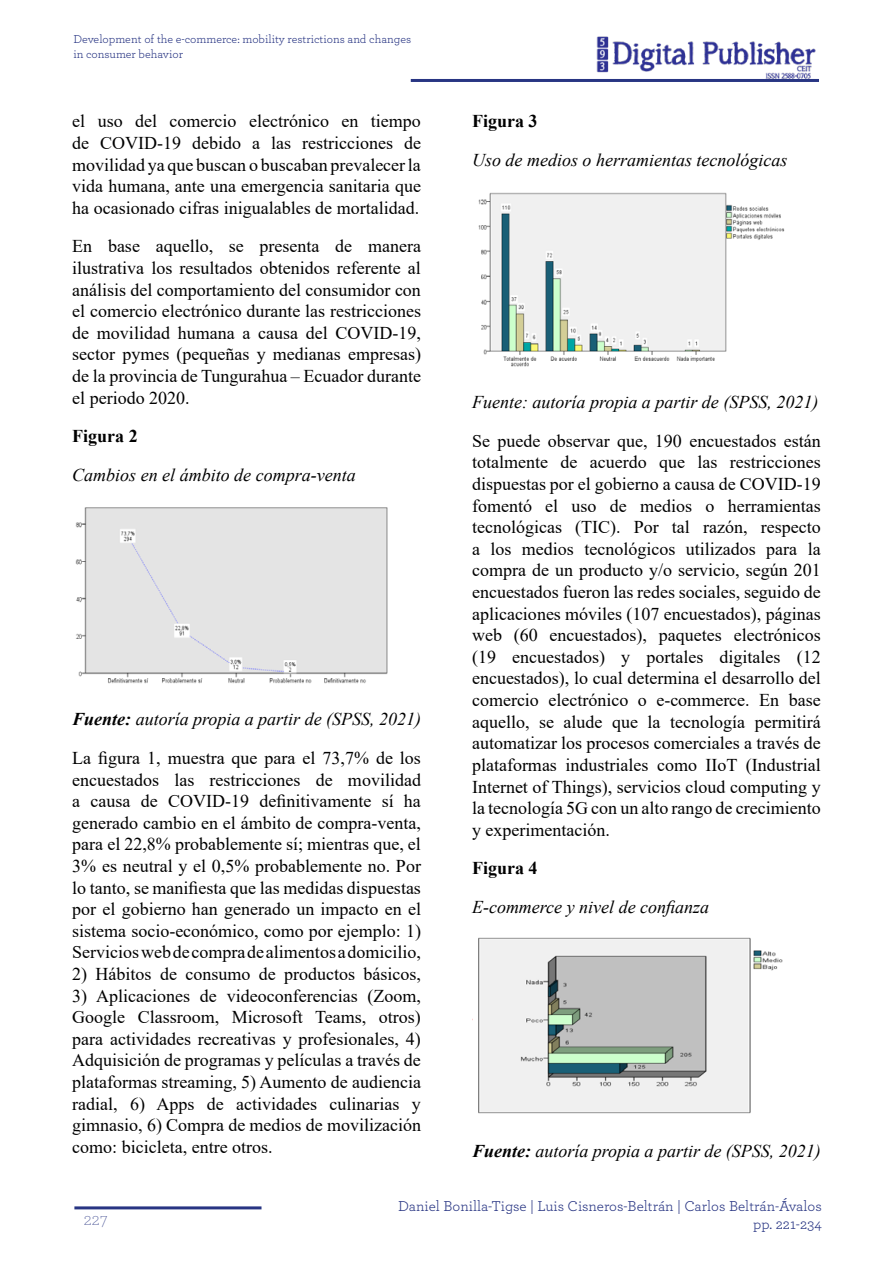
<style>
.page{position:relative;width:893px;height:1263px;background:#fff}
.page>*{position:absolute;margin:0;border:0;box-sizing:border-box;transform-origin:0 0}
.t1{font:18px/21.6px "Times New Roman";color:#000;text-align:justify}
.t2{font:italic 18px "Times New Roman";color:#000}
.t3{font:700 18px "Times New Roman";color:#000}
.t4{font:200 18px "Archer";color:#283583}
.t5{font:15px/18px "Archer";color:#283583;text-align:right}
.t6{font:12px/14.4px "Archer";color:#283583}
.s1{font-weight:700;font-style:italic}
.s2{font-style:italic}
.s3{font-weight:700}
</style>
<div class="page">
<hr style="left:411px;top:79px;width:408px;height:3px;background:#283583">
<img style="left:596px;top:36px;width:220px;height:43px">
<hr style="left:74px;top:1206px;width:187px;height:3px;background:#283583">
<img style="left:75px;top:507px;width:313px;height:177px">
<img style="left:478px;top:192px;width:307px;height:175px">
<img style="left:472px;top:937px;width:311px;height:177px">
<p class="t6" style="left:73px;top:32px;width:339px">Development of the e-commerce: mobility restrictions and changes in consumer behavior</p>
<p class="t1" style="left:72px;top:110px;width:350px">el uso del comercio electrónico en tiempo de COVID-19 debido a las restricciones de movilidad ya que buscan o buscaban prevalecer la vida humana, ante una emergencia sanitaria que ha ocasionado cifras inigualables de mortalidad.</p>
<p class="t1" style="left:72px;top:235px;width:350px">En base aquello, se presenta de manera ilustrativa los resultados obtenidos referente al análisis del comportamiento del consumidor con el comercio electrónico durante las restricciones de movilidad humana a causa del COVID-19, sector pymes (pequeñas y medianas empresas) de la provincia de Tungurahua – Ecuador durante el periodo 2020.</p>
<p class="t3" style="left:72px;top:423px;width:67px">Figura 2</p>
<p class="t2" style="left:72px;top:462px;width:285px">Cambios en el ámbito de compra-venta</p>
<p class="t1" style="left:72px;top:699px;width:350px;line-height:38.5px"><span class="s1">Fuente:</span> <span class="s2">autoría propia a partir de (SPSS, 2021)<br></span>La figura 1, muestra que para el 73,7% de los</p>
<p class="t1" style="left:72px;top:768px;width:350px">encuestados las restricciones de movilidad a causa de COVID-19 definitivamente sí ha generado cambio en el ámbito de compra-venta, para el 22,8% probablemente sí; mientras que, el 3% es neutral y el 0,5% probablemente no. Por lo tanto, se manifiesta que las medidas dispuestas por el gobierno han generado un impacto en el sistema socio-económico, como por ejemplo: 1)<br>Servicios web de compra de alimentos a domicilio,</p>
<p class="t1" style="left:72px;top:962px;width:350px">2) Hábitos de consumo de productos básicos,</p>
<p class="t1" style="left:72px;top:984px;width:350px">3) Aplicaciones de videoconferencias (Zoom, Google Classroom, Microsoft Teams, otros) para actividades recreativas y profesionales, 4)<br>Adquisición de programas y películas a través de plataformas streaming, 5) Aumento de audiencia radial, 6) Apps de actividades culinarias y gimnasio, 6) Compra de medios de movilización como: bicicleta, entre otros.</p>
<p class="t3" style="left:472px;top:108px;width:67px">Figura 3</p>
<p class="t2" style="left:472px;top:147px;width:317px">Uso de medios o herramientas tecnológicas</p>
<p class="t2" style="left:472px;top:390px;width:348px">Fuente: autoría propia a partir de (SPSS, 2021)</p>
<p class="t1" style="left:472px;top:429px;width:350px">Se puede observar que, 190 encuestados están totalmente de acuerdo que las restricciones dispuestas por el gobierno a causa de COVID-19 fomentó el uso de medios o herramientas tecnológicas (TIC). Por tal razón, respecto a los medios tecnológicos utilizados para la compra de un producto y/o servicio, según 201 encuestados fueron las redes sociales, seguido de aplicaciones móviles (107 encuestados), páginas web (60 encuestados), paquetes electrónicos (19 encuestados) y portales digitales (12 encuestados), lo cual determina el desarrollo del comercio electrónico o e-commerce. En base aquello, se alude que la tecnología permitirá automatizar los procesos comerciales a través de plataformas industriales como IIoT (Industrial Internet of Things), servicios cloud computing y la tecnología 5G con un alto rango de crecimiento y experimentación.</p>
<p class="t3" style="left:472px;top:855px;width:67px">Figura 4</p>
<p class="t2" style="left:472px;top:894px;width:239px">E-commerce y nivel de confianza</p>
<p class="t2" style="left:472px;top:1138px;width:350px"><span class="s3">Fuente:</span> autoría propia a partir de (SPSS, 2021)</p>
<p class="t4" style="left:84px;top:1208px;width:25px">227</p>
<p class="t5" style="left:398px;top:1196px;width:425px">Daniel Bonilla-Tigse | Luis Cisneros-Beltrán | Carlos Beltrán-Ávalos pp. 221-234</p>
</div>
